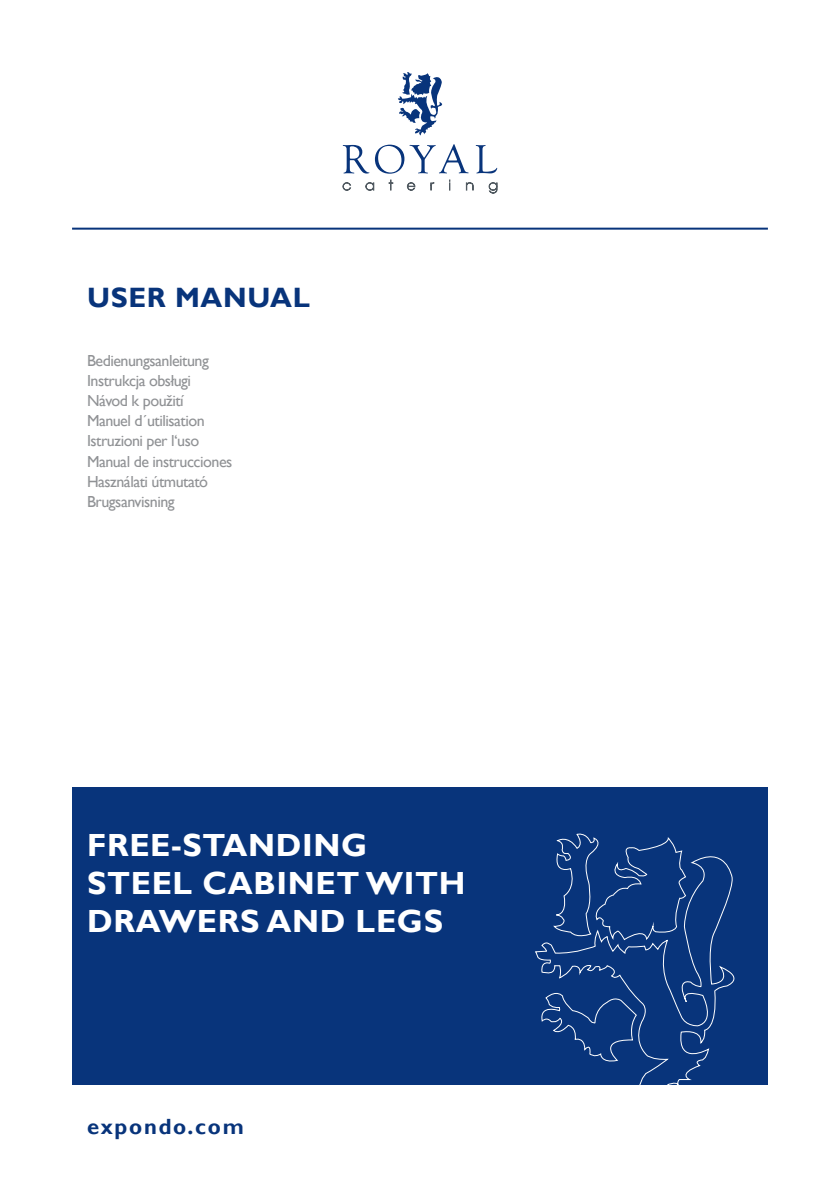
<style>
.page{position:relative;width:840px;height:1191px;background:#fff}
.page>*{position:absolute;margin:0;border:0;box-sizing:border-box;transform-origin:0 0}
.t1{font:700 32px/38px "Gill Sans";letter-spacing:.02em;color:#fff}
.t2{font:700 28px "Gill Sans";letter-spacing:.025em;color:#08347b}
.t3{font:700 22px "Gill Sans";letter-spacing:.08em;color:#08347b}
.t4{font:16px "Gill Sans";letter-spacing:-.03em;color:#909295}
</style>
<div class="page">
<div style="left:72px;top:787px;width:695px;height:298px;background:#08347b"></div>
<hr style="left:72px;top:228px;width:695px;height:2px;background:#08347b">
<svg style="left:398px;top:72px;width:45px;height:64px"></svg>
<svg style="left:342px;top:144px;width:155px;height:50px"></svg>
<svg style="left:535px;top:856px;width:200px;height:229px"></svg>
<svg style="left:538px;top:989px;width:99px;height:80px"></svg>
<svg style="left:553px;top:833px;width:133px;height:108px"></svg>
<p class="t2" style="left:87px;top:281px;width:224px">USER MANUAL</p>
<p class="t4" style="left:87px;top:352px;width:123px">Bedienungsanleitung</p>
<p class="t4" style="left:87px;top:372px;width:105px">Instrukcja obsługi</p>
<p class="t4" style="left:87px;top:392px;width:98px">Návod k použití</p>
<p class="t4" style="left:87px;top:412px;width:119px">Manuel d´utilisation</p>
<p class="t4" style="left:87px;top:432px;width:114px">Istruzioni per l‘uso</p>
<p class="t4" style="left:87px;top:452px;width:147px">Manual de instrucciones</p>
<p class="t4" style="left:87px;top:472px;width:122px">Használati útmutató</p>
<p class="t4" style="left:87px;top:492px;width:89px">Brugsanvisning</p>
<p class="t1" style="left:87px;top:827px;width:379px">FREE-STANDING<br>STEEL CABINET WITH<br>DRAWERS AND LEGS</p>
<p class="t3" style="left:87px;top:1113px;width:158px">expondo.com</p>
</div>
